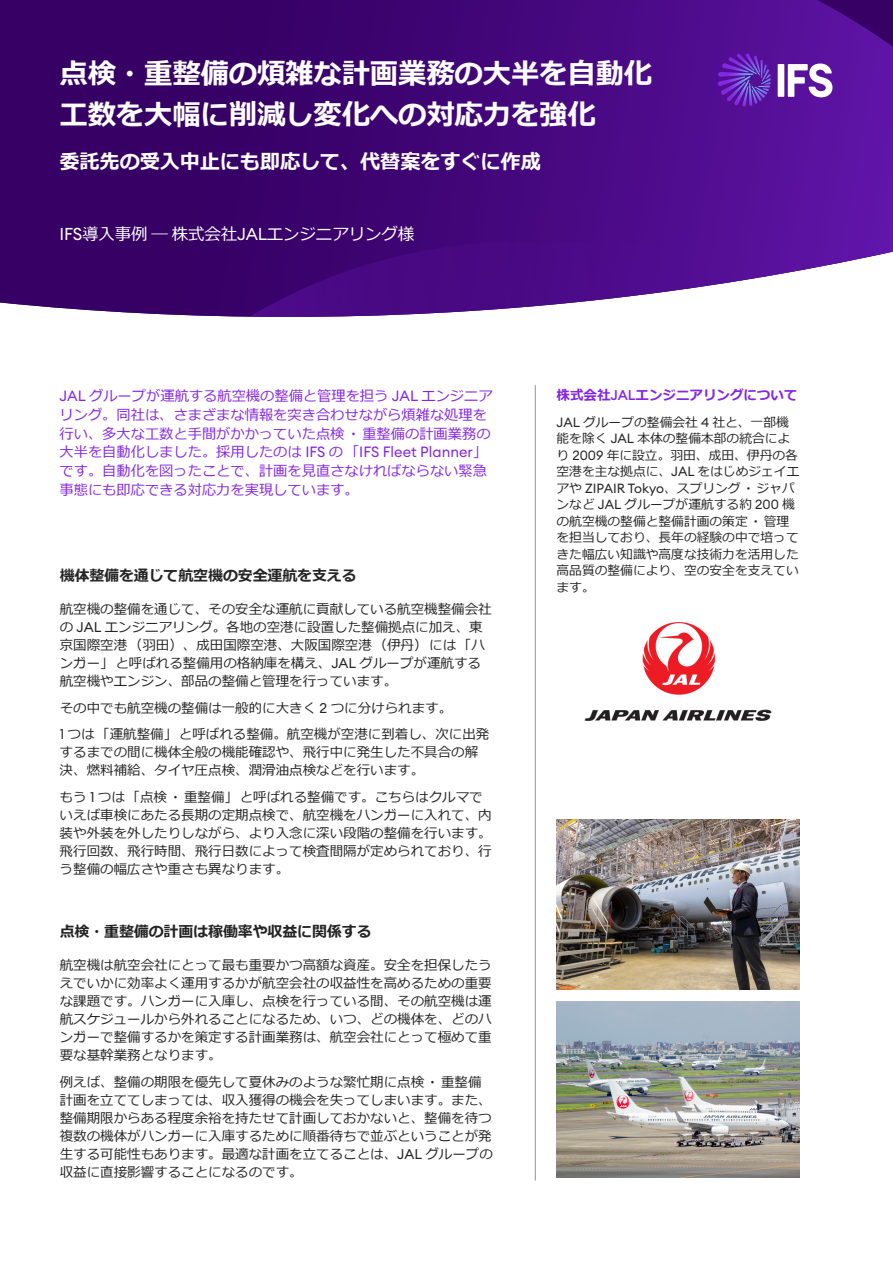
<style>
.page{position:relative;width:893px;height:1263px;background:#fff}
.page>*{position:absolute;margin:0;border:0;box-sizing:border-box;transform-origin:0 0}
.t1{font:700 28.5px/40.5px "Meiryo";letter-spacing:-.01em;color:#fff}
.t2{font:700 20.25px "Meiryo";letter-spacing:-.01em;color:#fff}
.t3{font:16.5px "Meiryo";letter-spacing:-.01em;color:#fff}
.t4{font:700 15px "Meiryo";letter-spacing:-.01em;color:#242424}
.t5{font:14.25px/18.8px "Meiryo";color:#8526e3}
.t6{font:13.5px/18px "Meiryo";color:#242424}
.t7{font:700 13.5px "Meiryo";color:#8526e3}
.t8{font:12.75px/16.5px "Meiryo";color:#242424}
.s1{font-family:"Euclid Circular A";font-size:16.95px}
.s2{font-family:"Euclid Circular A";font-size:14.7px}
.s3{font-family:"Euclid Circular A";font-size:13.95px}
.s4{font-family:"Euclid Circular A";font-weight:500;font-size:13.95px}
.s5{font-family:"Euclid Circular A";font-size:13.2px}
</style>
<div class="page">
<svg style="left:0;top:0;width:893px;height:317px;background:#430779"></svg>
<svg style="left:250px;top:242px;width:643px;height:75px"></svg>
<img style="left:556px;top:1001px;width:243px;height:177px">
<hr style="left:535px;top:385px;width:1px;height:795px;background:#919191">
<img style="left:584px;top:622px;width:188px;height:99px">
<svg style="left:778px;top:64px;width:54px;height:33px"></svg>
<svg style="left:717px;top:53px;width:54px;height:53px;background:#6227b2"></svg>
<img style="left:556px;top:819px;width:243px;height:171px">
<h1 class="t1" style="left:60px;top:55px;width:594px">点検・重整備の煩雑な計画業務の大半を自動化工数を大幅に削減し変化への対応力を強化</h1>
<h2 class="t2" style="left:60px;top:147px;width:483px">委託先の受入中止にも即応して、代替案をすぐに作成</h2>
<p class="t3" style="left:60px;top:223px;width:356px"><span class="s1">IFS</span>導入事例 ― 株式会社<span class="s1">JAL</span>エンジニアリング様</p>
<p class="t5" style="left:60px;top:387px;width:435px"><span class="s2">JAL</span> グループが運航する航空機の整備と管理を担う <span class="s2">JAL</span> エンジニアリング。同社は、さまざまな情報を突き合わせながら煩雑な処理を行い、多大な工数と手間がかかっていた点検・重整備の計画業務の大半を自動化しました。採用したのは <span class="s2">IFS</span> の「<span class="s2">IFS Fleet Planner</span>」です。自動化を図ったことで、計画を見直さなければならない緊急事態にも即応できる対応力を実現しています。</p>
<p class="t4" style="left:60px;top:565px;width:299px">機体整備を通じて航空機の安全運航を支える</p>
<p class="t6" style="left:60px;top:601px;width:433px">航空機の整備を通じて、その安全な運航に貢献している航空機整備会社の <span class="s3">JAL</span> エンジニアリング。各地の空港に設置した整備拠点に加え、東京国際空港（羽田）、成田国際空港、大阪国際空港（伊丹）には「ハンガー」と呼ばれる整備用の格納庫を構え、<span class="s3">JAL</span> グループが運航する航空機やエンジン、部品の整備と管理を行っています。</p>
<p class="t6" style="left:60px;top:695px;width:431px;line-height:26.5px">その中でも航空機の整備は一般的に大きく <span class="s3">2</span> つに分けられます。<br><span class="s3">1</span> つは「運航整備」と呼ばれる整備。航空機が空港に到着し、次に出発</p>
<p class="t6" style="left:60px;top:744px;width:420px">するまでの間に機体全般の機能確認や、飛行中に発生した不具合の解決、燃料補給、タイヤ圧点検、潤滑油点検などを行います。</p>
<p class="t6" style="left:60px;top:788px;width:433px">もう <span class="s3">1</span> つは「点検・重整備」と呼ばれる整備です。こちらはクルマでいえば車検にあたる長期の定期点検で、航空機をハンガーに入れて、内装や外装を外したりしながら、より入念に深い段階の整備を行います。飛行回数、飛行時間、飛行日数によって検査間隔が定められており、行う整備の幅広さや重さも異なります。</p>
<p class="t4" style="left:60px;top:921px;width:313px">点検・重整備の計画は稼働率や収益に関係する</p>
<p class="t6" style="left:60px;top:957px;width:433px;text-align:justify">航空機は航空会社にとって最も重要かつ高額な資産。安全を担保したうえでいかに効率よく運用するかが航空会社の収益性を高めるための重要な課題です。ハンガーに入庫し、点検を行っている間、その航空機は運航スケジュールから外れることになるため、いつ、どの機体を、どのハンガーで整備するかを策定する計画業務は、航空会社にとって極めて重要な基幹業務となります。</p>
<p class="t6" style="left:60px;top:1073px;width:435px">例えば、整備の期限を優先して夏休みのような繁忙期に点検・重整備計画を立ててしまっては、収入獲得の機会を失ってしまいます。また、整備期限からある程度余裕を持たせて計画しておかないと、整備を待つ複数の機体がハンガーに入庫するために順番待ちで並ぶということが発生する可能性もあります。最適な計画を立てることは、<span class="s3">JAL</span> グループの収益に直接影響することになるのです。</p>
<p class="t7" style="left:556px;top:386px;width:243px">株式会社<span class="s4">JAL</span>エンジニアリングについて</p>
<p class="t8" style="left:556px;top:414px;width:244px"><span class="s5">JAL</span> グループの整備会社 <span class="s5">4</span> 社と、一部機能を除く <span class="s5">JAL</span> 本体の整備本部の統合により <span class="s5">2009</span> 年に設立。羽田、成田、伊丹の各空港を主な拠点に、<span class="s5">JAL</span> をはじめジェイエアや <span class="s5">ZIPAIR Tokyo</span>、スプリング・ジャパンなど <span class="s5">JAL</span> グループが運航する約 <span class="s5">200</span> 機の航空機の整備と整備計画の策定・管理を担当しており、長年の経験の中で培ってきた幅広い知識や高度な技術力を活用した高品質の整備により、空の安全を支えています。</p>
</div>
